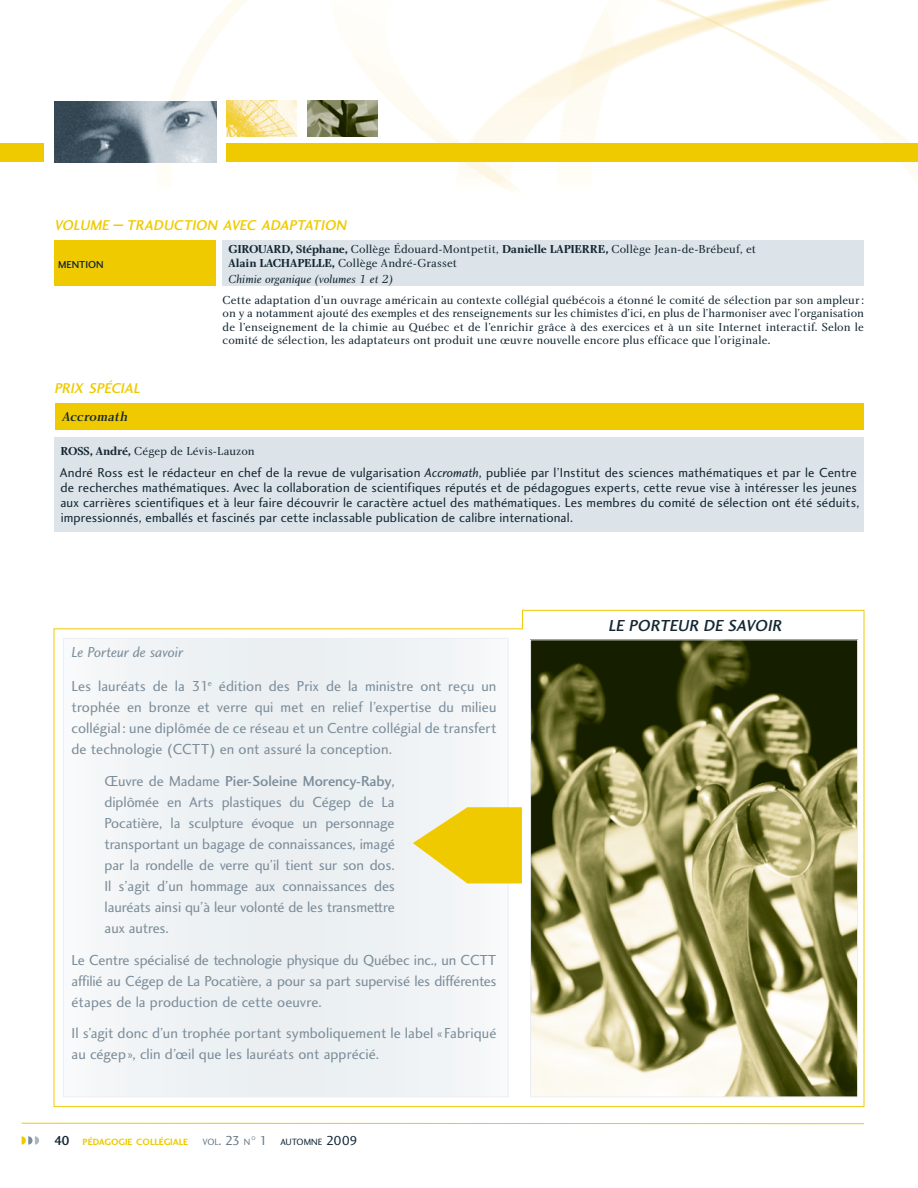
<style>
.page{position:relative;width:918px;height:1188px;background:#fff}
.page>*{position:absolute;margin:0;border:0;box-sizing:border-box;transform-origin:0 0}
.t1{font:italic 16.5px "Charlotte Sans Medium Plain";color:#142733}
.t2{font:15px/21px "Charlotte Sans Book Plain";color:#7c8d9a;text-align:justify}
.t3{font:15px "Charlotte Sans Medium Plain";letter-spacing:-.005em;color:#7c8d9a}
.t4{font:15px "Charlotte Sans Book Italic Plain";color:#7c8d9a}
.t5{font:italic 14.7px "Charlotte Sans Medium Plain";color:#f0ca00}
.t6{font:13.5px/15px "Charlotte Sans Book Plain";letter-spacing:.01em;color:#142733}
.t7{font:italic 13.5px "Charlotte Medium Plain";color:#142733}
.t8{font:12px/13.5px "Charlotte Book Plain";letter-spacing:.005em;color:#142733}
.t9{font:12px "Charlotte Book Italic Plain";letter-spacing:.005em;color:#142733}
.t10{font:10.5px "Charlotte Sans Medium Plain";color:#142733}
.t11{font:9.45px "Charlotte Sans Bold Plain";color:#f0ca00}
.t12{font:9.45px "Charlotte Sans Book Plain";color:#142733}
.t13{font:9.45px "Charlotte Sans Book Plain";color:#687a88}
.t14{font:5.55px "Charlotte Sans Book Plain";color:#687a88}
.s1{font-size:21px}
.s2{font-family:"Charlotte Bold Plain"}
.s3{font-family:"Charlotte Sans Book Italic Plain"}
.s4{font-family:"Charlotte Sans Book Plain"}
.s5{font-family:"Charlotte Sans Medium Plain";font-size:13.5px;color:#142733}
.s6{font-size:13.5px}
.s7{font-size:13.5px;color:#687a88}
</style>
<div class="page">
<img style="left:0;top:0;width:918px;height:191px">
<img style="left:55px;top:101px;width:162px;height:62px">
<img style="left:307px;top:101px;width:71px;height:36px">
<img style="left:227px;top:101px;width:70px;height:36px">
<svg style="left:53px;top:610px;width:812px;height:497px"></svg>
<div style="left:223px;top:240px;width:641px;height:46px;background:#dde4e9"></div>
<div style="left:54px;top:240px;width:162px;height:46px;background:#f0ca00"></div>
<div style="left:54px;top:438px;width:810px;height:94px;background:#dde4e9"></div>
<div style="left:55px;top:403px;width:809px;height:26px;background:#f0ca00"></div>
<div style="left:63px;top:638px;width:445px;height:459px;background:#eef2f4"></div>
<img style="left:532px;top:642px;width:324px;height:453px">
<div style="left:530px;top:640px;width:328px;height:457px;border:1px solid #ebeff2"></div>
<svg style="left:413px;top:807px;width:109px;height:76px"></svg>
<hr style="left:22px;top:1123px;width:842px;height:1px;background:#f0ca00">
<div style="left:227px;top:144px;width:691px;height:18px;background:#f0ca00"></div>
<div style="left:0;top:144px;width:43px;height:18px;background:#f0ca00"></div>
<svg style="left:22px;top:1136px;width:17px;height:9px"></svg>
<p class="t5" style="left:54px;top:219px;width:296px">VOLUME <span class="s1">–</span> TRADUCTION AVEC ADAPTATION</p>
<p class="t10" style="left:58px;top:261px;width:47px">MENTION</p>
<p class="t8" style="left:229px;top:244px;width:529px"><span class="s2">GIROUARD, Stéphane,</span> Collège Édouard-Montpetit, <span class="s2">Danielle LAPIERRE,</span> Collège Jean-de-Brébeuf, et<br><span class="s2">Alain LACHAPELLE,</span> Collège André-Grasset</p>
<p class="t9" style="left:229px;top:274px;width:166px">Chimie organique (volumes 1 et 2)</p>
<p class="t8" style="left:223px;top:294px;width:643px;text-align:justify">Cette adaptation d’un ouvrage américain au contexte collégial québécois a étonné le comité de sélection par son ampleur : on y a notamment ajouté des exemples et des renseignements sur les chimistes d’ici, en plus de l’harmoniser avec l’organisation de l’enseignement de la chimie au Québec et de l’enrichir grâce à des exercices et à un site Internet interactif. Selon le comité de sélection, les adaptateurs ont produit une œuvre nouvelle encore plus efficace que l’originale.</p>
<p class="t5" style="left:54px;top:382px;width:90px">PRIX SPÉCIAL</p>
<p class="t7" style="left:62px;top:411px;width:70px">Accromath</p>
<p class="t8" style="left:61px;top:445px;width:196px"><span class="s2">ROSS, André,</span> Cégep de Lévis-Lauzon</p>
<p class="t6" style="left:60px;top:466px;width:801px">André Ross est le rédacteur en chef de la revue de vulgarisation <span class="s3">Accromath</span>, publiée par l’Institut des sciences mathématiques et par le Centre de recherches mathématiques. Avec la collaboration de scientifiques réputés et de pédagogues experts, cette revue vise à intéresser les jeunes aux carrières scientifiques et à leur faire découvrir le caractère actuel des mathématiques. Les membres du comité de sélection ont été séduits, impressionnés, emballés et fascinés par cette inclassable publication de calibre international.</p>
<p class="t4" style="left:72px;top:646px;width:113px">Le Porteur de savoir</p>
<p class="t2" style="left:72px;top:677px;width:426px">Les lauréats de la 31<sup>e</sup> édition des Prix de la ministre ont reçu un trophée en bronze et verre qui met en relief l’expertise du milieu collégial : une diplômée de ce réseau et un Centre collégial de transfert de technologie (CCTT) en ont assuré la conception.</p>
<p class="t3" style="left:105px;top:775px;width:292px"><span class="s4">Œuvre de Madame</span> Pier-Soleine Morency-Raby<span class="s4">,</span></p>
<p class="t2" style="left:105px;top:793px;width:292px">diplômée en Arts plastiques du Cégep de La Pocatière, la sculpture évoque un personnage transportant un bagage de connaissances, imagé par la rondelle de verre qu’il tient sur son dos.<br>Il s’agit d’un hommage aux connaissances des lauréats ainsi qu’à leur volonté de les transmettre aux autres.</p>
<p class="t2" style="left:72px;top:951px;width:426px">Le Centre spécialisé de technologie physique du Québec inc., un CCTT affilié au Cégep de La Pocatière, a pour sa part supervisé les différentes étapes de la production de cette oeuvre.</p>
<p class="t2" style="left:72px;top:1024px;width:426px">Il s’agit donc d’un trophée portant symboliquement le label « Fabriqué au cégep », clin d’œil que les lauréats ont apprécié.</p>
<p class="t11" style="left:54px;top:1138px;width:136px"><span class="s5">40</span> PÉDAGOGIE COLLÉGIALE</p>
<p class="t13" style="left:202px;top:1138px;width:49px">VOL<span class="s6">. 23</span> N</p>
<p class="t14" style="left:251px;top:1136px;width:6px">O</p>
<p class="t12" style="left:259px;top:1138px;width:100px"><span class="s7">1</span> AUTOMNE <span class="s6">2009</span></p>
<p class="t1" style="left:608px;top:619px;width:178px">LE PORTEUR DE SAVOIR</p>
</div>
